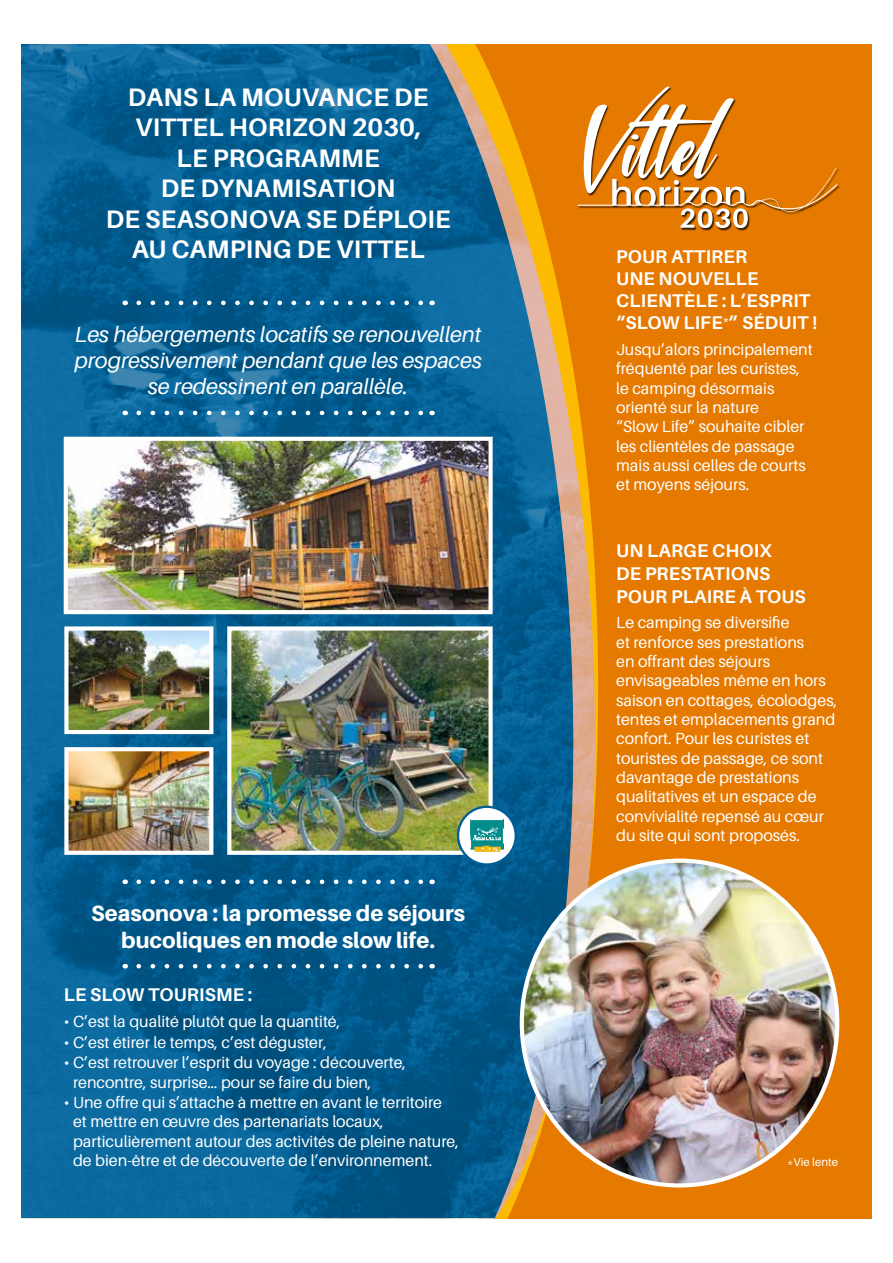
<style>
.page{position:relative;width:893px;height:1263px;background:#fff}
.page>*{position:absolute;margin:0;border:0;box-sizing:border-box;transform-origin:0 0}
.t1{font:700 25.35px/30.5px "Aileron";letter-spacing:.01em;color:#fff;text-align:center}
.t2{font:800 22.05px/26.5px "Aileron";color:#fff;text-align:center}
.t3{font:italic 21.9px/26.2px "Aileron";color:#fff;text-align:center}
.t4{font:700 18.45px/22px "Aileron";letter-spacing:.01em;color:#fff}
.t5{font:16.05px/19.4px "Aileron";color:#fff}
.t6{font:11.55px "Aileron";color:#fff}
</style>
<div class="page">
<img style="left:21px;top:45px;width:289px;height:1173px">
<div style="left:609px;top:45px;width:263px;height:1173px;background:#e67900"></div>
<svg style="left:310px;top:45px;width:299px;height:1173px;background:#3c6a77"></svg>
<div style="left:578px;top:87px;width:262px;height:144px;background:#000;opacity:.75"></div>
<svg style="left:578px;top:86px;width:259px;height:142px;background:#e08a2b"></svg>
<img style="left:232px;top:631px;width:256px;height:219px">
<div style="left:227px;top:626px;width:266px;height:229px;border:4px solid #fff"></div>
<img style="left:69px;top:442px;width:419px;height:167px">
<div style="left:64px;top:437px;width:429px;height:177px;border:4px solid #fff"></div>
<div style="left:458px;top:807px;width:58px;height:57px;background:#fff;border-radius:50%"></div>
<img style="left:470px;top:819px;width:34px;height:33px">
<div style="left:457px;top:806px;width:60px;height:60px;border:2px solid #005f95;border-radius:50%"></div>
<img style="left:69px;top:631px;width:139px;height:98px">
<div style="left:64px;top:626px;width:149px;height:108px;border:4px solid #fff"></div>
<img style="left:69px;top:752px;width:139px;height:98px">
<div style="left:64px;top:747px;width:149px;height:108px;border:4px solid #fff"></div>
<svg style="left:139px;top:879px;width:286px;height:5px"></svg>
<svg style="left:139px;top:964px;width:286px;height:4px"></svg>
<svg style="left:139px;top:301px;width:286px;height:4px"></svg>
<svg style="left:139px;top:411px;width:286px;height:4px"></svg>
<img style="left:522px;top:862px;width:315px;height:323px">
<h1 class="t1" style="left:106px;top:82px;width:346px">DANS LA MOUVANCE DE<br>VITTEL HORIZON 2030,<br>LE PROGRAMME<br>DE DYNAMISATION<br>DE SEASONOVA SE DÉPLOIE<br>AU CAMPING DE VITTEL</h1>
<h3 class="t3" style="left:74px;top:321px;width:409px">Les hébergements locatifs se renouvellent progressivement pendant que les espaces se redessinent en parallèle.</h3>
<h2 class="t2" style="left:91px;top:900px;width:376px">Seasonova : la promesse de séjours bucoliques en mode slow life.</h2>
<p class="t4" style="left:64px;top:984px;width:190px">LE SLOW TOURISME :</p>
<p class="t5" style="left:64px;top:1012px;width:278px">• C’est la qualité plutôt que la quantité,</p>
<p class="t5" style="left:64px;top:1032px;width:265px">• C’est étirer le temps, c’est déguster,</p>
<p class="t5" style="left:73px;top:1053px;width:335px;text-indent:-9px">• C’est retrouver l’esprit du voyage : découverte, rencontre, surprise… pour se faire du bien,</p>
<p class="t5" style="left:73px;top:1093px;width:387px;text-indent:-9px">• Une offre qui s’attache à mettre en avant le territoire et mettre en œuvre des partenariats locaux, particulièrement autour des activités de pleine nature, de bien-être et de découverte de l’environnement.</p>
<p class="t4" style="left:616px;top:245px;width:203px">POUR ATTIRER<br>UNE NOUVELLE<br>CLIENTÈLE : L’ESPRIT “SLOW LIFE<sup>*</sup>” SÉDUIT !</p>
<p class="t5" style="left:616px;top:340px;width:198px">Jusqu’alors principalement fréquenté par les curistes, le camping désormais orienté sur la nature<br>“Slow Life” souhaite cibler les clientèles de passage mais aussi celles de courts et moyens séjours.</p>
<p class="t4" style="left:616px;top:539px;width:191px;line-height:22.8px">UN LARGE CHOIX<br>DE PRESTATIONS<br>POUR PLAIRE À TOUS</p>
<p class="t5" style="left:616px;top:613px;width:223px">Le camping se diversifie<br>et renforce ses prestations<br>en offrant des séjours envisageables même en hors saison en cottages, écolodges, tentes et emplacements grand confort. Pour les curistes et touristes de passage, ce sont davantage de prestations qualitatives et un espace de convivialité repensé au cœur du site qui sont proposés.</p>
<p class="t6" style="left:787px;top:1155px;width:52px">*Vie lente</p>
</div>
